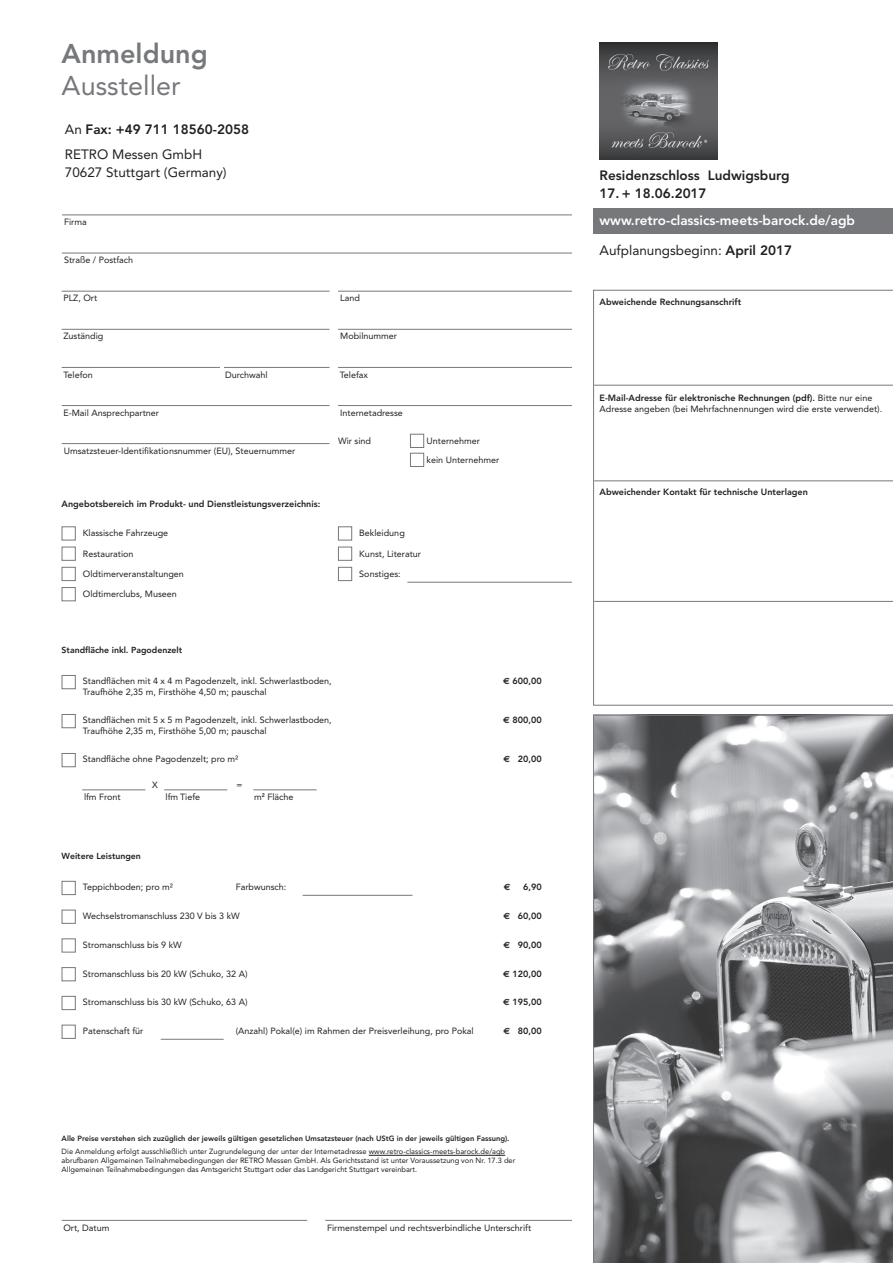
<style>
.page{position:relative;width:893px;height:1263px;background:#fff}
.page>*{position:absolute;margin:0;border:0;box-sizing:border-box;transform-origin:0 0}
.t1{font:27px "Avenir";color:#76787b}
.t2{font:800 27px "Avenir";color:#76787b}
.t3{font:800 13.5px/25.5px "Avenir";color:#231f20}
.t4{font:13.5px "Avenir";color:#231f20}
.t5{font:800 13.5px "Avenir";color:#fff}
.t6{font:9px/10.5px "Avenir";color:#231f20}
.t7{font:800 9px "Avenir";color:#231f20}
.t8{font:700 9px "Euro Sans";color:#231f20}
.t9{font:800 8.7px "Avenir";color:#231f20}
.t10{font:7.5px/9px "Avenir";color:#231f20}
.t11{font:800 7.5px "Avenir";color:#231f20}
.s1{font-weight:400}
.s2{font-family:"Euro Sans";font-weight:700}
.s3{font-weight:800}
</style>
<div class="page">
<hr style="left:62px;top:1220px;width:245px;height:1px;background:#76787b">
<hr style="left:325px;top:1220px;width:247px;height:1px;background:#76787b">
<div style="left:593px;top:209px;width:300px;height:25px;background:#76787b"></div>
<svg style="left:593px;top:290px;width:300px;height:415px"></svg>
<hr style="left:594px;top:385px;width:299px;height:1px;background:#76787b">
<hr style="left:594px;top:480px;width:299px;height:1px;background:#76787b">
<hr style="left:594px;top:601px;width:299px;height:1px;background:#76787b">
<hr style="left:62px;top:291px;width:268px;height:1px;background:#76787b">
<hr style="left:62px;top:253px;width:510px;height:1px;background:#76787b">
<hr style="left:62px;top:215px;width:510px;height:1px;background:#76787b">
<hr style="left:62px;top:329px;width:268px;height:1px;background:#76787b">
<hr style="left:338px;top:329px;width:234px;height:1px;background:#76787b">
<hr style="left:338px;top:291px;width:234px;height:1px;background:#76787b">
<hr style="left:338px;top:367px;width:234px;height:1px;background:#76787b">
<hr style="left:224px;top:367px;width:106px;height:1px;background:#76787b">
<hr style="left:62px;top:367px;width:158px;height:1px;background:#76787b">
<hr style="left:62px;top:405px;width:268px;height:1px;background:#76787b">
<hr style="left:62px;top:443px;width:268px;height:1px;background:#76787b">
<hr style="left:338px;top:405px;width:234px;height:1px;background:#76787b">
<hr style="left:407px;top:582px;width:165px;height:1px;background:#76787b">
<hr style="left:82px;top:789px;width:63px;height:1px;background:#76787b">
<hr style="left:164px;top:789px;width:63px;height:1px;background:#76787b">
<hr style="left:253px;top:789px;width:64px;height:1px;background:#76787b">
<hr style="left:303px;top:895px;width:109px;height:1px;background:#76787b">
<hr style="left:161px;top:1039px;width:63px;height:1px;background:#76787b">
<div style="left:410px;top:434px;width:14px;height:14px;border:1px solid #76787b"></div>
<div style="left:410px;top:453px;width:14px;height:14px;border:1px solid #76787b"></div>
<svg style="left:593px;top:715px;width:300px;height:548px;background:#8e8f92"></svg>
<div style="left:62px;top:675px;width:14px;height:14px;background:#fff;border:1px solid #76787b"></div>
<div style="left:62px;top:714px;width:14px;height:14px;background:#fff;border:1px solid #76787b"></div>
<div style="left:62px;top:753px;width:14px;height:14px;background:#fff;border:1px solid #76787b"></div>
<div style="left:62px;top:881px;width:14px;height:14px;background:#fff;border:1px solid #76787b"></div>
<div style="left:62px;top:910px;width:14px;height:14px;background:#fff;border:1px solid #76787b"></div>
<div style="left:62px;top:938px;width:14px;height:14px;background:#fff;border:1px solid #76787b"></div>
<div style="left:62px;top:967px;width:14px;height:14px;background:#fff;border:1px solid #76787b"></div>
<div style="left:62px;top:996px;width:14px;height:14px;background:#fff;border:1px solid #76787b"></div>
<div style="left:62px;top:1025px;width:14px;height:14px;background:#fff;border:1px solid #76787b"></div>
<hr style="left:369px;top:1155px;width:136px;height:1px;background:#231f20">
<div style="left:62px;top:526px;width:14px;height:14px;border:1px solid #76787b"></div>
<div style="left:62px;top:547px;width:14px;height:14px;border:1px solid #76787b"></div>
<div style="left:62px;top:567px;width:14px;height:14px;border:1px solid #76787b"></div>
<div style="left:62px;top:587px;width:14px;height:14px;border:1px solid #76787b"></div>
<div style="left:338px;top:526px;width:14px;height:14px;border:1px solid #76787b"></div>
<div style="left:338px;top:547px;width:14px;height:14px;border:1px solid #76787b"></div>
<div style="left:338px;top:567px;width:14px;height:14px;border:1px solid #76787b"></div>
<img style="left:600px;top:42px;width:117px;height:118px">
<h1 class="t2" style="left:62px;top:38px;width:148px">Anmeldung</h1>
<h1 class="t1" style="left:62px;top:69px;width:121px">Aussteller</h1>
<h2 class="t3" style="left:65px;top:116px;width:186px"><span class="s1">An</span> Fax: +49 711 18560-2058<br><span class="s1">RETRO Messen GmbH</span></h2>
<h2 class="t4" style="left:65px;top:165px;width:163px">70627 Stuttgart (Germany)</h2>
<p class="t6" style="left:64px;top:217px;width:24px">Firma</p>
<p class="t6" style="left:64px;top:255px;width:71px">Straße / Postfach</p>
<p class="t6" style="left:63px;top:293px;width:35px">PLZ, Ort</p>
<p class="t6" style="left:340px;top:293px;width:21px">Land</p>
<p class="t6" style="left:63px;top:331px;width:42px">Zuständig</p>
<p class="t6" style="left:340px;top:331px;width:58px">Mobilnummer</p>
<p class="t6" style="left:63px;top:369px;width:31px">Telefon</p>
<p class="t6" style="left:225px;top:369px;width:44px">Durchwahl</p>
<p class="t6" style="left:340px;top:369px;width:30px">Telefax</p>
<p class="t6" style="left:63px;top:407px;width:97px">E-Mail Ansprechpartner</p>
<p class="t6" style="left:64px;top:445px;width:233px">Umsatzsteuer-Identifikationsnummer (EU), Steuernummer</p>
<p class="t6" style="left:340px;top:407px;width:64px">Internetadresse</p>
<p class="t6" style="left:338px;top:435px;width:34px">Wir sind</p>
<p class="t6" style="left:427px;top:431px;width:74px;line-height:19px">Unternehmer<br>kein Unternehmer</p>
<p class="t7" style="left:62px;top:499px;width:260px">Angebotsbereich im Produkt- und Dienstleistungsverzeichnis:</p>
<p class="t6" style="left:83px;top:528px;width:87px">Klassische Fahrzeuge</p>
<p class="t6" style="left:83px;top:548px;width:52px">Restauration</p>
<p class="t6" style="left:83px;top:568px;width:103px">Oldtimerveranstaltungen</p>
<p class="t6" style="left:83px;top:589px;width:96px">Oldtimerclubs, Museen</p>
<p class="t6" style="left:359px;top:528px;width:47px">Bekleidung</p>
<p class="t6" style="left:359px;top:548px;width:63px">Kunst, Literatur</p>
<p class="t6" style="left:359px;top:568px;width:43px">Sonstiges:</p>
<p class="t9" style="left:62px;top:645px;width:122px">Standfläche inkl. Pagodenzelt</p>
<p class="t6" style="left:83px;top:676px;width:250px">Standflächen mit 4 x 4 m Pagodenzelt, inkl. Schwerlastboden,</p>
<p class="t7" style="left:503px;top:676px;width:40px"><span class="s2">€</span> 600,00</p>
<p class="t6" style="left:83px;top:687px;width:185px">Traufhöhe 2,35 m, Firsthöhe 4,50 m; pauschal</p>
<p class="t6" style="left:83px;top:715px;width:250px">Standflächen mit 5 x 5 m Pagodenzelt, inkl. Schwerlastboden,</p>
<p class="t7" style="left:503px;top:715px;width:40px"><span class="s2">€</span> 800,00</p>
<p class="t6" style="left:83px;top:726px;width:185px">Traufhöhe 2,35 m, Firsthöhe 5,00 m; pauschal</p>
<p class="t6" style="left:83px;top:754px;width:157px">Standfläche ohne Pagodenzelt; pro m²</p>
<p class="t7" style="left:503px;top:754px;width:40px"><span class="s2">€</span> 20,00</p>
<p class="t6" style="left:84px;top:791px;width:38px">lfm Front</p>
<p class="t6" style="left:152px;top:779px;width:7px">X</p>
<p class="t6" style="left:165px;top:791px;width:36px">lfm Tiefe</p>
<p class="t6" style="left:236px;top:779px;width:7px">=</p>
<p class="t6" style="left:254px;top:791px;width:41px">m<sup>2</sup> Fläche</p>
<p class="t9" style="left:62px;top:851px;width:81px">Weitere Leistungen</p>
<p class="t6" style="left:83px;top:882px;width:92px">Teppichboden; pro m²</p>
<p class="t6" style="left:236px;top:882px;width:52px">Farbwunsch:</p>
<p class="t8" style="left:504px;top:882px;width:8px">€</p>
<p class="t7" style="left:523px;top:882px;width:20px">6,90</p>
<p class="t6" style="left:83px;top:911px;width:158px">Wechselstromanschluss 230 V bis 3 kW</p>
<p class="t7" style="left:503px;top:910px;width:40px"><span class="s2">€</span> 60,00</p>
<p class="t6" style="left:83px;top:939px;width:101px">Stromanschluss bis 9 kW</p>
<p class="t7" style="left:503px;top:939px;width:40px"><span class="s2">€</span> 90,00</p>
<p class="t6" style="left:83px;top:968px;width:166px">Stromanschluss bis 20 kW (Schuko, 32 A)</p>
<p class="t7" style="left:503px;top:968px;width:40px"><span class="s2">€</span> 120,00</p>
<p class="t6" style="left:83px;top:997px;width:166px">Stromanschluss bis 30 kW (Schuko, 63 A)</p>
<p class="t7" style="left:503px;top:997px;width:40px"><span class="s2">€</span> 195,00</p>
<p class="t6" style="left:83px;top:1026px;width:62px">Patenschaft für</p>
<p class="t6" style="left:236px;top:1026px;width:240px">(Anzahl) Pokal(e) im Rahmen der Preisverleihung, pro Pokal</p>
<p class="t7" style="left:503px;top:1025px;width:40px"><span class="s2">€</span> 80,00</p>
<p class="t11" style="left:62px;top:1133px;width:449px">Alle Preise verstehen sich zuzüglich der jeweils gültigen gesetzlichen Umsatzsteuer (nach UStG in der jeweils gültigen Fassung).</p>
<p class="t10" style="left:62px;top:1147px;width:455px">Die Anmeldung erfolgt ausschließlich unter Zugrundelegung der unter der Internetadresse www.retro-classics-meets-barock.de/agb abrufbaren Allgemeinen Teilnahmebedingungen der RETRO Messen GmbH. Als Gerichtsstand ist unter Voraussetzung von Nr. 17.3 der<br>Allgemeinen Teilnahmebedingungen das Amtsgericht Stuttgart oder das Landgericht Stuttgart vereinbart.</p>
<p class="t6" style="left:63px;top:1222px;width:48px">Ort, Datum</p>
<p class="t6" style="left:327px;top:1222px;width:206px">Firmenstempel und rechtsverbindliche Unterschrift</p>
<h2 class="t3" style="left:600px;top:163px;width:192px">Residenzschloss Ludwigsburg</h2>
<h2 class="t3" style="left:600px;top:181px;width:109px">17. + 18.06.2017</h2>
<h2 class="t5" style="left:600px;top:213px;width:257px">www.retro-classics-meets-barock.de/agb</h2>
<h2 class="t4" style="left:600px;top:242px;width:194px">Aufplanungsbeginn: <span class="s3">April 2017</span></h2>
<p class="t7" style="left:600px;top:297px;width:143px">Abweichende Rechnungsanschrift</p>
<p class="t6" style="left:600px;top:393px;width:284px"><span class="s3">E-Mail-Adresse für elektronische Rechnungen (pdf).</span> Bitte nur eine<br>Adresse angeben (bei Mehrfachnennungen wird die erste verwendet).</p>
<p class="t7" style="left:600px;top:487px;width:210px">Abweichender Kontakt für technische Unterlagen</p>
</div>
